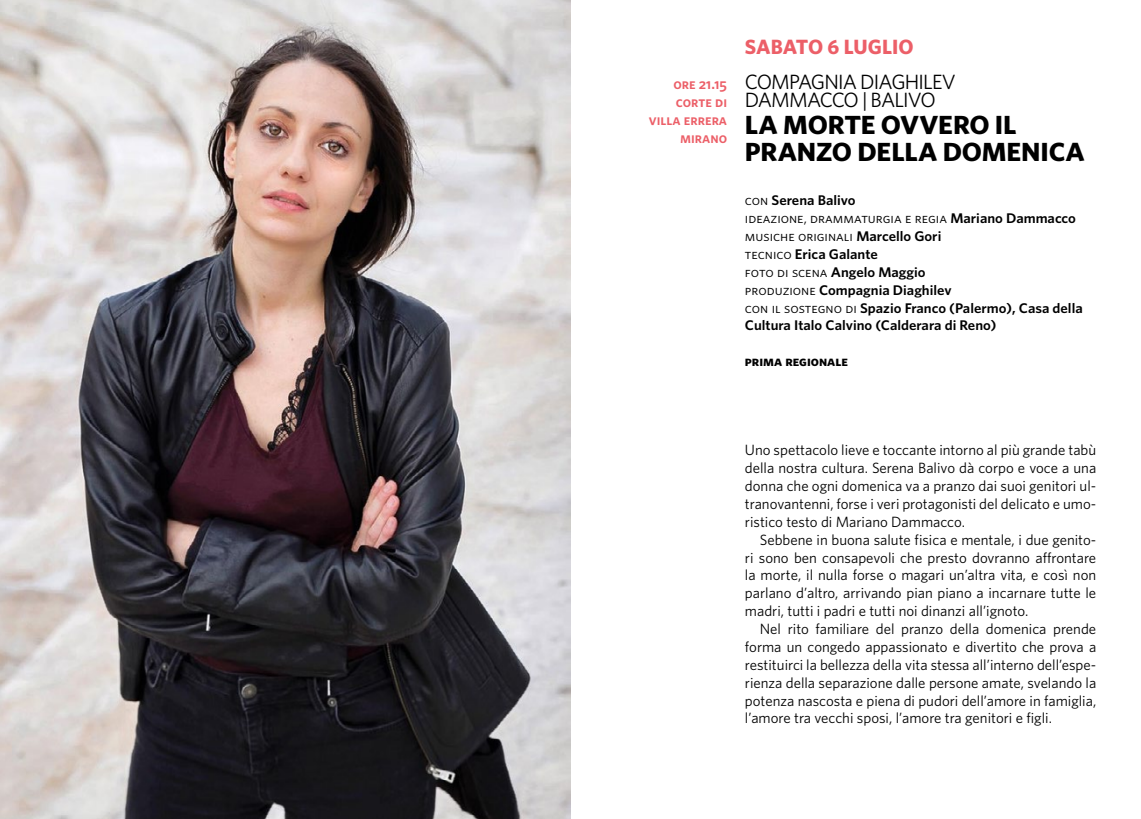
<style>
.page{position:relative;width:1141px;height:819px;background:#fff}
.page>*{position:absolute;margin:0;border:0;box-sizing:border-box;transform-origin:0 0}
.t1{font:26.25px/26.8px "Whitney HTF Bold SC";letter-spacing:-.01em;color:#000;scale:1.05 1}
.t2{font:20.65px/17.8px "Whitney HTF";letter-spacing:-.04em;color:#000}
.t3{font:700 20.65px "Whitney HTF";letter-spacing:-.005em;color:#ec5f68}
.t4{font:14.88px/17.8px "Whitney HTF";color:#000;text-align:justify}
.t5{font:14.88px/17.8px "Whitney HTF Semi Bold SC";color:#ec5f68;text-align:right}
.t6{font:600 14px/17.8px "Whitney HTF";color:#000;scale:1.05 1}
.t7{font:14px/17.8px "Whitney HTF Book SC";color:#000;scale:1.05 1}
.t8{font:14px "Whitney HTF Bold SC";color:#000;scale:1.05 1}
.s1{font-family:"Whitney HTF Book SC";font-weight:400}
.s2{font-family:"Whitney HTF";font-weight:600}
</style>
<div class="page">
<img style="left:0;top:0;width:570px;height:819px">
<p class="t5" style="left:649px;top:75px;width:80px">ore 21.15 corte di villa errera mirano</p>
<h2 class="t3" style="left:745px;top:34px;width:170px">SABATO 6 LUGLIO</h2>
<h2 class="t2" style="left:745px;top:73px;width:212px">COMPAGNIA DIAGHILEV<br>DAMMACCO | BALIVO</h2>
<h1 class="t1" style="left:745px;top:111px;width:325px">LA MORTE OVVERO IL<br>PRANZO DELLA DOMENICA</h1>
<p class="t6" style="left:745px;top:191px;width:107px"><span class="s1">con</span> Serena Balivo</p>
<p class="t7" style="left:745px;top:209px;width:317px">ideazione, drammaturgia e regia <span class="s2">Mariano Dammacco </span>musiche originali <span class="s2">Marcello Gori</span></p>
<p class="t6" style="left:745px;top:245px;width:323px"><span class="s1">tecnico</span> Erica Galante<br><span class="s1">foto di scena</span> Angelo Maggio<br><span class="s1">produzione</span> Compagnia Diaghilev<br><span class="s1">con il sostegno di</span> Spazio Franco (Palermo), Casa della Cultura Italo Calvino (Calderara di Reno)</p>
<p class="t8" style="left:745px;top:353px;width:100px">prima regionale</p>
<p class="t4" style="left:745px;top:441px;width:353px">Uno spettacolo lieve e toccante intorno al più grande tabù della nostra cultura. Serena Balivo dà corpo e voce a una donna che ogni domenica va a pranzo dai suoi genitori ul&shy;tranovantenni, forse i veri protagonisti del delicato e umo&shy;ristico testo di Mariano Dammacco.</p>
<p class="t4" style="left:745px;top:530px;width:353px;text-indent:15px">Sebbene in buona salute fisica e mentale, i due genito&shy;ri sono ben consapevoli che presto dovranno affrontare la morte, il nulla forse o magari un’altra vita, e così non parlano d’altro, arrivando pian piano a incarnare tutte le madri, tutti i padri e tutti noi dinanzi all’ignoto.</p>
<p class="t4" style="left:745px;top:619px;width:353px;text-indent:15px">Nel rito familiare del pranzo della domenica prende forma un congedo appassionato e divertito che prova a restituirci la bellezza della vita stessa all’interno dell’espe&shy;rienza della separazione dalle persone amate, svelando la potenza nascosta e piena di pudori dell’amore in famiglia, l’amore tra vecchi sposi, l’amore tra genitori e figli.</p>
</div>
